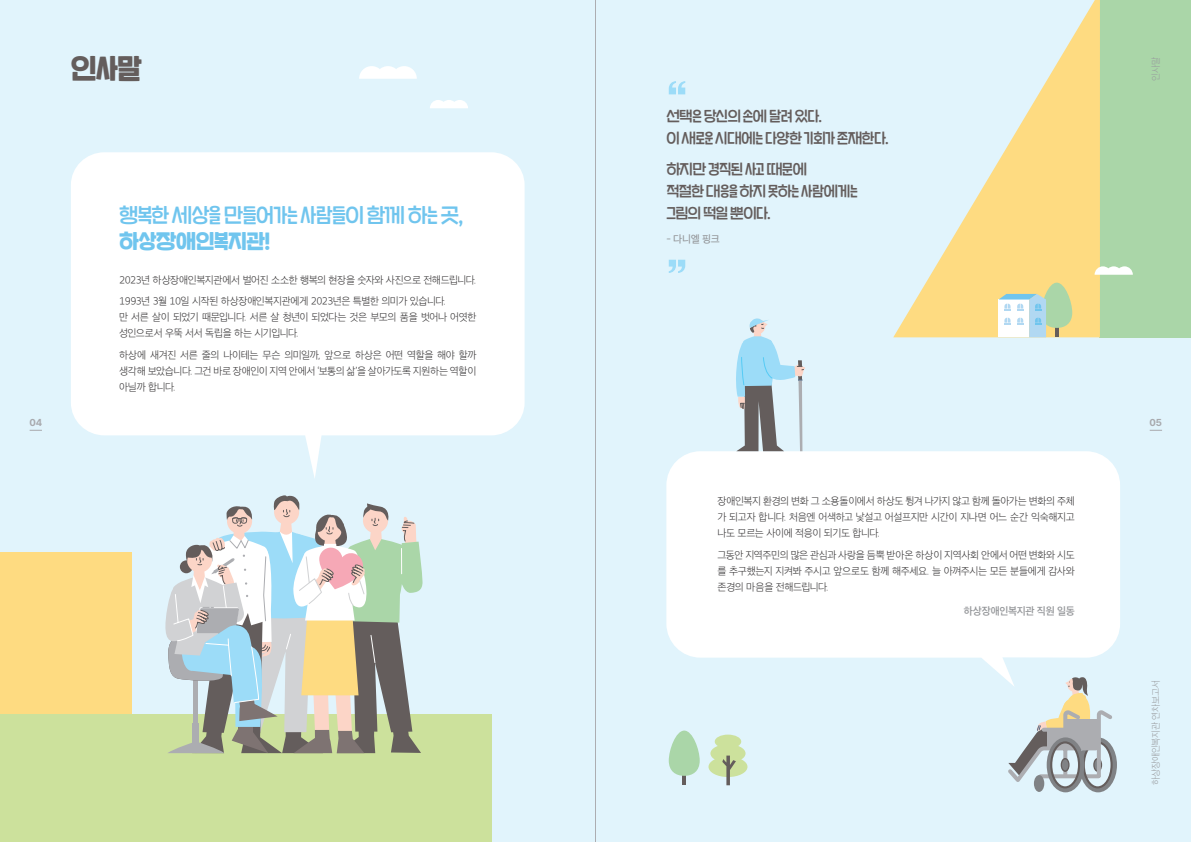
<style>
.page{position:relative;width:1191px;height:842px;background:#e1f4fc}
.page>*{position:absolute;margin:0;border:0;box-sizing:border-box;transform-origin:0 0}
.t1{font:29px "SD Hoyoyo 2 e Hv";color:#645d5c}
.t2{font:21px "SD Hoyoyo 2 c Rg";letter-spacing:-.02em;color:#70c5ee}
.t3{font:21px "SD Hoyoyo 2 e Hv";letter-spacing:-.015em;color:#70c5ee}
.t4{font:15px/22px "SD Hoyoyo 2 c Rg";letter-spacing:-.02em;color:#645d5c}
.t5{font:10px/16px "SD Gothic Neoa Uni b Ul";letter-spacing:-.04em;color:#312f30;text-align:justify}
.t6{font:10px "SD Gothic Neoa Uni f Sb";letter-spacing:-.03em;color:#939598}
.t7{font:10px "SD Gothic Neoa Uni e Md";color:#939598}
.t8{font:700 10px "Pretendard";color:#a8a9ad}
.t9{font:9px "SD Gothic Neoa Uni b Ul";letter-spacing:-.035em;color:#989a9d}
</style>
<div class="page">
<div style="left:1100px;top:0;width:91px;height:337px;background:#aad6a8"></div>
<svg style="left:893px;top:0;width:207px;height:337px"></svg>
<div style="left:0;top:553px;width:131px;height:200px;background:#fedb81"></div>
<div style="left:0;top:715px;width:491px;height:127px;background:#cce19c"></div>
<svg style="left:666px;top:451px;width:454px;height:226px;background:#fcfdfe"></svg>
<svg style="left:71px;top:152px;width:453px;height:326px;background:#fafdfe"></svg>
<div style="left:714px;top:735px;width:27px;height:13px;background:#cce19c;border-radius:50%"></div>
<div style="left:710px;top:744px;width:35px;height:19px;background:#cce19c;border-radius:50%"></div>
<div style="left:708px;top:757px;width:39px;height:20px;background:#cce19c;border-radius:50%"></div>
<svg style="left:722px;top:755px;width:14px;height:30px"></svg>
<hr style="left:682px;top:769px;width:4px;height:16px;background:#645d5c">
<div style="left:669px;top:730px;width:30px;height:46px;background:#aad6a8;border-radius:15px"></div>
<hr style="left:1055px;top:321px;width:3px;height:16px;background:#645d5c">
<div style="left:1041px;top:283px;width:31px;height:45px;background:#aad6a8;border-radius:15px"></div>
<svg style="left:669px;top:81px;width:16px;height:13px"></svg>
<svg style="left:669px;top:260px;width:16px;height:13px"></svg>
<svg style="left:998px;top:294px;width:48px;height:43px;background:#d1e8f4"></svg>
<svg style="left:1004px;top:677px;width:113px;height:115px"></svg>
<svg style="left:359px;top:66px;width:58px;height:13px"></svg>
<svg style="left:1094px;top:266px;width:38px;height:9px"></svg>
<svg style="left:430px;top:100px;width:38px;height:8px"></svg>
<svg style="left:736px;top:318px;width:69px;height:133px"></svg>
<svg style="left:164px;top:495px;width:259px;height:258px"></svg>
<svg style="left:1149px;top:430px;width:13px;height:1px"></svg>
<svg style="left:30px;top:430px;width:12px;height:1px"></svg>
<hr style="left:595px;top:0;width:1px;height:842px;background:#acadb1">
<p class="t1" style="left:71px;top:48px;width:72px">인사말</p>
<p class="t9" style="left:1151px;top:81px;width:26px;rotate:-90deg">인사말</p>
<p class="t2" style="left:119px;top:201px;width:346px">행복한 세상을 만들어가는 사람들이 함께 하는 곳,</p>
<p class="t3" style="left:119px;top:227px;width:153px">하상장애인복지관!</p>
<p class="t5" style="left:119px;top:272px;width:359px">2023년 하상장애인복지관에서 벌어진 소소한 행복의 현장을 숫자와 사진으로 전해드립니다.</p>
<p class="t5" style="left:119px;top:293px;width:328px">1993년 3월 10일 시작된 하상장애인복지관에게 2023년은 특별한 의미가 있습니다.</p>
<p class="t5" style="left:119px;top:309px;width:359px">만 서른 살이 되었기 때문입니다. 서른 살 청년이 되었다는 것은 부모의 품을 벗어나 어엿한 성인으로서 우뚝 서서 독립을 하는 시기입니다.</p>
<p class="t5" style="left:119px;top:347px;width:359px">하상에 새겨진 서른 줄의 나이테는 무슨 의미일까, 앞으로 하상은 어떤 역할을 해야 할까 생각해 보았습니다. 그건 바로 장애인이 지역 안에서 ‘보통의 삶’을 살아가도록 지원하는 역할이 아닐까 합니다.</p>
<p class="t4" style="left:666px;top:105px;width:224px">선택은 당신의 손에 달려 있다.<br>이 새로운 시대에는 다양한 기회가 존재한다.</p>
<p class="t4" style="left:666px;top:158px;width:193px">하지만 경직된 사고 때문에<br>적절한 대응을 하지 못하는 사람에게는 그림의 떡일 뿐이다.</p>
<p class="t7" style="left:666px;top:234px;width:55px">- 다니엘 핑크</p>
<p class="t8" style="left:29px;top:415px;width:14px">04</p>
<p class="t8" style="left:1149px;top:415px;width:14px">05</p>
<p class="t5" style="left:717px;top:493px;width:359px">장애인복지 환경의 변화 그 소용돌이에서 하상도 튕겨 나가지 않고 함께 돌아가는 변화의 주체 가 되고자 합니다. 처음엔 어색하고 낯설고 어설프지만 시간이 지나면 어느 순간 익숙해지고 나도 모르는 사이에 적응이 되기도 합니다.</p>
<p class="t5" style="left:717px;top:547px;width:359px">그동안 지역주민의 많은 관심과 사랑을 듬뿍 받아온 하상이 지역사회 안에서 어떤 변화와 시도 를 추구했는지 지켜봐 주시고 앞으로도 함께 해주세요. 늘 아껴주시는 모든 분들에게 감사와 존경의 마음을 전해드립니다.</p>
<p class="t6" style="left:963px;top:605px;width:112px">하상장애인복지관 직원 일동</p>
<p class="t9" style="left:1151px;top:785px;width:107px;rotate:-90deg">하상장애인복지관 연차보고서</p>
</div>
